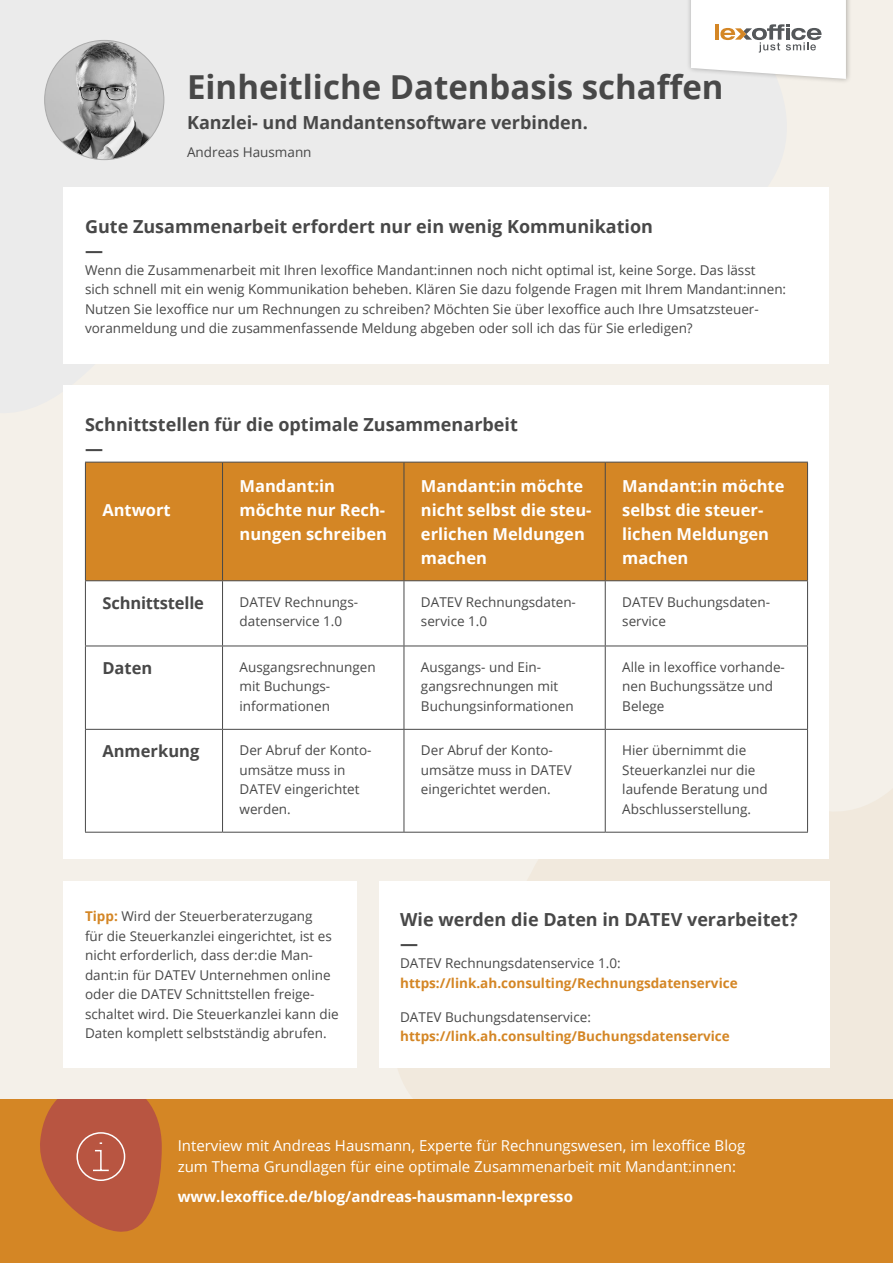
<style>
.page{position:relative;width:893px;height:1263px;background:#ebebeb}
.page>*{position:absolute;margin:0;border:0;box-sizing:border-box;transform-origin:0 0}
.t1{font:700 33px "Open Sans";color:#484848}
.t2{font:700 18px "Open Sans";color:#484848}
.t3{font:700 16.5px/24px "Open Sans";color:#fff}
.t4{font:700 16.5px "Open Sans";letter-spacing:-.005em;color:#484848}
.t5{font:15px/21px "Open Sans";color:#fff}
.t6{font:700 15px "Open Sans";color:#fff}
.t7{font:13.5px/19.5px "Open Sans";color:#484848}
.t8{font:700 13.5px/19.5px "Open Sans";color:#d48625}
.s1{font-weight:700;color:#d48625}
.s2{font-weight:400;color:#484848}
</style>
<div class="page">
<svg style="left:379px;top:789px;width:514px;height:310px;fill:#f1e9dd"></svg>
<div style="left:686px;top:0;width:165px;height:84px;background:#000;opacity:.3"></div>
<svg style="left:691px;top:0;width:155px;height:79px;background:#f2f0ee"></svg>
<div style="left:64px;top:385px;width:765px;height:474px;background:#fff"></div>
<div style="left:64px;top:187px;width:765px;height:177px;background:#fff"></div>
<div style="left:64px;top:881px;width:293px;height:186px;background:#fff"></div>
<div style="left:379px;top:881px;width:450px;height:186px;background:#fff"></div>
<div style="left:0;top:1099px;width:893px;height:164px;background:#d48625"></div>
<img style="left:45px;top:40px;width:119px;height:120px;border-radius:60px">
<svg style="left:40px;top:1099px;width:122px;height:133px"></svg>
<div style="left:86px;top:463px;width:721px;height:117px;background:#d48625"></div>
<hr style="left:85px;top:581px;width:1px;height:65px;background:#484848">
<hr style="left:222px;top:581px;width:1px;height:65px;background:#484848">
<hr style="left:404px;top:581px;width:1px;height:65px;background:#484848">
<hr style="left:85px;top:646px;width:138px;height:1px;background:#484848">
<hr style="left:85px;top:646px;width:1px;height:83px;background:#484848">
<hr style="left:223px;top:646px;width:181px;height:1px;background:#484848">
<hr style="left:222px;top:646px;width:1px;height:83px;background:#484848">
<hr style="left:404px;top:646px;width:201px;height:1px;background:#484848">
<hr style="left:404px;top:646px;width:1px;height:83px;background:#484848">
<hr style="left:605px;top:646px;width:203px;height:1px;background:#484848">
<hr style="left:85px;top:729px;width:138px;height:1px;background:#484848">
<hr style="left:85px;top:730px;width:1px;height:102px;background:#484848">
<hr style="left:223px;top:729px;width:181px;height:1px;background:#484848">
<hr style="left:222px;top:730px;width:1px;height:102px;background:#484848">
<hr style="left:404px;top:729px;width:201px;height:1px;background:#484848">
<hr style="left:404px;top:730px;width:1px;height:102px;background:#484848">
<hr style="left:605px;top:729px;width:203px;height:1px;background:#484848">
<hr style="left:85px;top:832px;width:138px;height:1px;background:#484848">
<hr style="left:223px;top:832px;width:181px;height:1px;background:#484848">
<hr style="left:404px;top:832px;width:201px;height:1px;background:#484848">
<hr style="left:605px;top:832px;width:203px;height:1px;background:#484848">
<hr style="left:605px;top:581px;width:1px;height:65px;background:#484848">
<hr style="left:807px;top:581px;width:1px;height:65px;background:#484848">
<hr style="left:605px;top:646px;width:1px;height:83px;background:#484848">
<hr style="left:807px;top:646px;width:1px;height:83px;background:#484848">
<hr style="left:605px;top:730px;width:1px;height:102px;background:#484848">
<hr style="left:807px;top:730px;width:1px;height:102px;background:#484848">
<hr style="left:85px;top:462px;width:138px;height:1px;background:#484848">
<hr style="left:85px;top:462px;width:1px;height:118px;background:#484848">
<hr style="left:223px;top:462px;width:181px;height:1px;background:#484848">
<hr style="left:222px;top:462px;width:1px;height:118px;background:#484848">
<hr style="left:404px;top:462px;width:201px;height:1px;background:#484848">
<hr style="left:404px;top:462px;width:1px;height:118px;background:#484848">
<hr style="left:605px;top:462px;width:203px;height:1px;background:#484848">
<hr style="left:605px;top:462px;width:1px;height:118px;background:#484848">
<hr style="left:807px;top:462px;width:1px;height:118px;background:#484848">
<hr style="left:85px;top:580px;width:138px;height:1px;background:#484848">
<hr style="left:223px;top:580px;width:181px;height:1px;background:#484848">
<hr style="left:404px;top:580px;width:201px;height:1px;background:#484848">
<hr style="left:605px;top:580px;width:203px;height:1px;background:#484848">
<p class="t1" style="left:187px;top:63px;width:538px">Einheitliche Datenbasis schaffen</p>
<p class="t2" style="left:187px;top:109px;width:402px">Kanzlei- und Mandantensoftware verbinden.</p>
<p class="t7" style="left:187px;top:142px;width:126px">Andreas Hausmann</p>
<p class="t2" style="left:85px;top:214px;width:569px">Gute Zusammenarbeit erfordert nur ein wenig Kommunikation</p>
<p class="t2" style="left:85px;top:238px;width:19px">—</p>
<p class="t7" style="left:85px;top:260px;width:703px">Wenn die Zusammenarbeit mit Ihren lexoffice Mandant:innen noch nicht optimal ist, keine Sorge. Das lässt<br>sich schnell mit ein wenig Kommunikation beheben. Klären Sie dazu folgende Fragen mit Ihrem Mandant:innen:<br>Nutzen Sie lexoffice nur um Rechnungen zu schreiben? Möchten Sie über lexoffice auch Ihre Umsatzsteuer&shy;voranmeldung und die zusammenfassende Meldung abgeben oder soll ich das für Sie erledigen?</p>
<p class="t2" style="left:85px;top:411px;width:434px">Schnittstellen für die optimale Zusammenarbeit</p>
<p class="t2" style="left:85px;top:435px;width:19px">—</p>
<p class="t3" style="left:102px;top:497px;width:70px">Antwort</p>
<p class="t3" style="left:240px;top:473px;width:149px">Mandant:in möchte nur Rech&shy;nungen schreiben</p>
<p class="t3" style="left:421px;top:473px;width:172px">Mandant:in möchte nicht selbst die steu&shy;erlichen Meldungen machen</p>
<p class="t3" style="left:622px;top:473px;width:164px">Mandant:in möchte selbst die steuer&shy;lichen Meldungen machen</p>
<p class="t4" style="left:102px;top:591px;width:103px">Schnittstelle</p>
<p class="t7" style="left:240px;top:592px;width:120px">DATEV Rechnungs&shy;datenservice 1.0</p>
<p class="t7" style="left:421px;top:592px;width:156px">DATEV Rechnungsdaten&shy;service 1.0</p>
<p class="t7" style="left:622px;top:592px;width:149px">DATEV Buchungsdaten&shy;service</p>
<p class="t4" style="left:102px;top:656px;width:51px">Daten</p>
<p class="t7" style="left:240px;top:657px;width:138px">Ausgangsrechnungen mit Buchungs&shy;informationen</p>
<p class="t7" style="left:421px;top:657px;width:154px">Ausgangs- und Ein&shy;gangsrechnungen mit<br>Buchungsinformationen</p>
<p class="t7" style="left:622px;top:657px;width:164px">Alle in lexoffice vorhande&shy;nen Buchungssätze und<br>Belege</p>
<p class="t4" style="left:102px;top:740px;width:98px">Anmerkung</p>
<p class="t7" style="left:240px;top:740px;width:134px">Der Abruf der Konto&shy;umsätze muss in<br>DATEV eingerichtet werden.</p>
<p class="t7" style="left:421px;top:740px;width:152px">Der Abruf der Konto&shy;umsätze muss in DATEV eingerichtet werden.</p>
<p class="t7" style="left:622px;top:740px;width:147px">Hier übernimmt die<br>Steuerkanzlei nur die laufende Beratung und<br>Abschlusserstellung.</p>
<p class="t7" style="left:85px;top:906px;width:255px"><span class="s1">Tipp:</span> Wird der Steuerberaterzugang<br>für die Steuerkanzlei eingerichtet, ist es nicht erforderlich, dass der:die Man&shy;dant:in für DATEV Unternehmen online oder die DATEV Schnittstellen freige&shy;schaltet wird. Die Steuerkanzlei kann die Daten komplett selbstständig abrufen.</p>
<p class="t2" style="left:400px;top:907px;width:399px">Wie werden die Daten in DATEV verarbeitet?</p>
<p class="t2" style="left:400px;top:931px;width:19px">—</p>
<p class="t8" style="left:400px;top:953px;width:339px"><span class="s2">DATEV Rechnungsdatenservice 1.0: </span>https://link.ah.consulting/Rechnungsdatenservice</p>
<p class="t8" style="left:400px;top:1006px;width:331px"><span class="s2">DATEV Buchungsdatenservice: </span>https://link.ah.consulting/Buchungsdatenservice</p>
<p class="t5" style="left:178px;top:1135px;width:569px">Interview mit Andreas Hausmann, Experte für Rechnungswesen, im lexoffice Blog zum Thema Grundlagen für eine optimale Zusammenarbeit mit Mandant:innen:</p>
<p class="t6" style="left:178px;top:1186px;width:397px">www.lexoffice.de/blog/andreas-hausmann-lexpresso</p>
</div>
